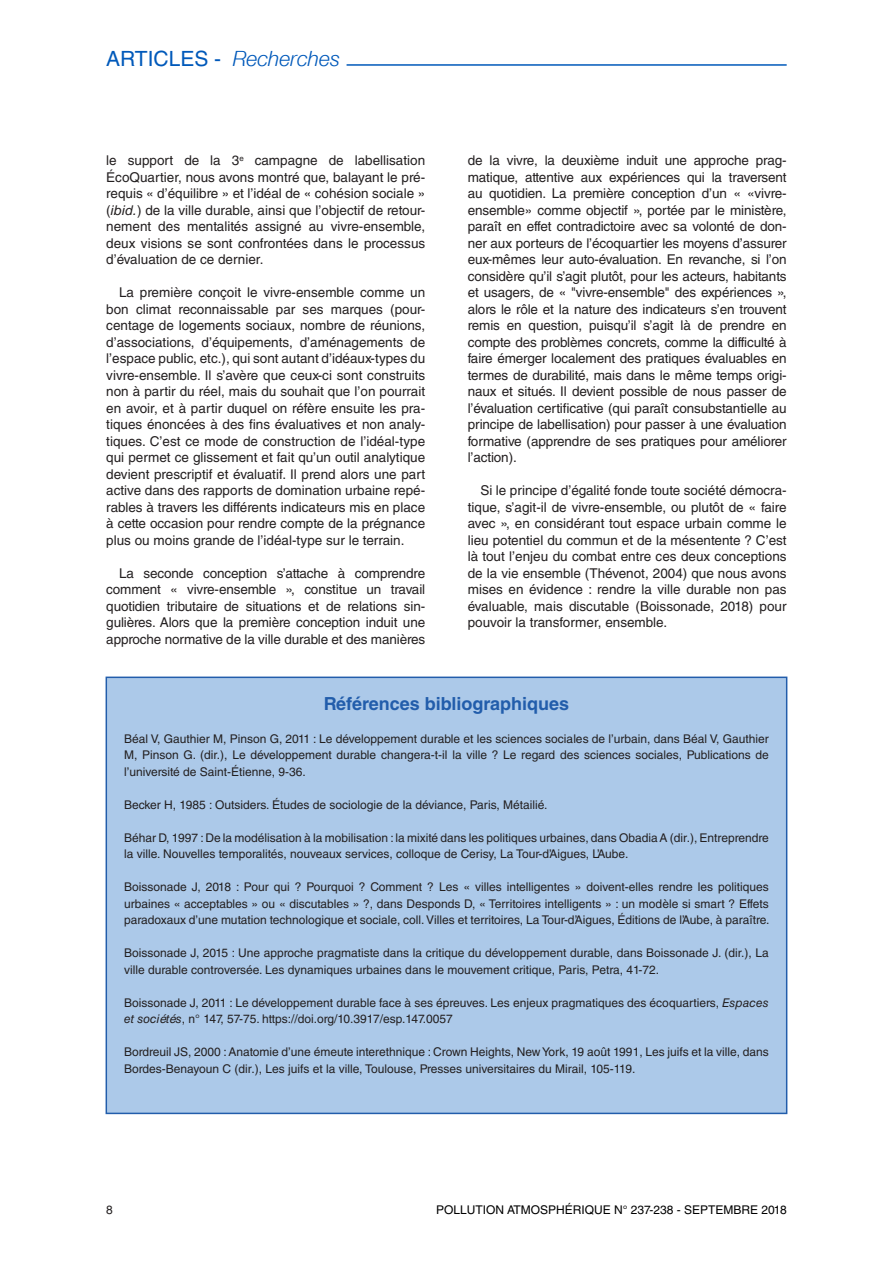
<style>
.page{position:relative;width:893px;height:1263px;background:#fff}
.page>*{position:absolute;margin:0;border:0;box-sizing:border-box;transform-origin:0 0}
.t1{font:italic 21px "Helvetica Neue";color:#0059ba}
.Bibliographie{font:700 18px "Helvetica LT Std";color:#225dab}
.t2{font:13.5px/16.5px "Helvetica LT Std";color:#231f20;text-align:justify}
.Bibliographie-2{font:12px/16.5px "Helvetica LT Std";color:#231f20}
.t3{font:12px "Helvetica LT Std";color:#000}
.s1{font-family:"Helvetica LT Std";font-style:normal}
.s2{font-style:italic}
</style>
<div class="page">
<hr style="left:347px;top:64px;width:440px;height:2px;background:#0059ba">
<div style="left:106px;top:677px;width:681px;height:436px;background:#acc9e9"></div>
<div style="left:106px;top:676px;width:681px;height:438px;border:2px solid #225dab"></div>
<h1 class="t1" style="left:106px;top:46px;width:235px"><span class="s1">ARTICLES -</span> Recherches</h1>
<p class="t2" style="left:106px;top:152px;width:320px">le support de la 3<sup>e</sup> campagne de labellisation ÉcoQuartier, nous avons montré que, balayant le pré&shy;requis « d’équilibre » et l’idéal de « cohésion sociale » (<span class="s2">ibid.</span>) de la ville durable, ainsi que l’objectif de retour&shy;nement des mentalités assigné au vivre-ensemble, deux visions se sont confrontées dans le processus d’évaluation de ce dernier.</p>
<p class="t2" style="left:106px;top:284px;width:320px;text-indent:13px">La première conçoit le vivre-ensemble comme un bon climat reconnaissable par ses marques (pour&shy;centage de logements sociaux, nombre de réunions, d’associations, d’équipements, d’aménagements de l’espace public, etc.), qui sont autant d’idéaux-types du vivre-ensemble. Il s’avère que ceux-ci sont construits non à partir du réel, mais du souhait que l’on pourrait en avoir, et à partir duquel on réfère ensuite les pra&shy;tiques énoncées à des fins évaluatives et non analy&shy;tiques. C’est ce mode de construction de l’idéal-type qui permet ce glissement et fait qu’un outil analytique devient prescriptif et évaluatif. Il prend alors une part active dans des rapports de domination urbaine repé&shy;rables à travers les différents indicateurs mis en place à cette occasion pour rendre compte de la prégnance plus ou moins grande de l’idéal-type sur le terrain.</p>
<p class="t2" style="left:106px;top:564px;width:320px;text-indent:13px">La seconde conception s’attache à comprendre comment « vivre-ensemble », constitue un travail quotidien tributaire de situations et de relations sin&shy;gulières. Alors que la première conception induit une approche normative de la ville durable et des manières</p>
<p class="t2" style="left:468px;top:152px;width:320px">de la vivre, la deuxième induit une approche prag&shy;matique, attentive aux expériences qui la traversent au quotidien. La première conception d’un « «vivre&shy;ensemble» comme objectif », portée par le ministère, paraît en effet contradictoire avec sa volonté de don&shy;ner aux porteurs de l’écoquartier les moyens d’assurer eux-mêmes leur auto-évaluation. En revanche, si l’on considère qu’il s’agit plutôt, pour les acteurs, habitants et usagers, de « "vivre-ensemble" des expériences », alors le rôle et la nature des indicateurs s’en trouvent remis en question, puisqu’il s’agit là de prendre en compte des problèmes concrets, comme la difficulté à faire émerger localement des pratiques évaluables en termes de durabilité, mais dans le même temps origi&shy;naux et situés. Il devient possible de nous passer de l’évaluation certificative (qui paraît consubstantielle au principe de labellisation) pour passer à une évaluation formative (apprendre de ses pratiques pour améliorer l’action).</p>
<p class="t2" style="left:468px;top:482px;width:320px;text-indent:13px">Si le principe d’égalité fonde toute société démocra&shy;tique, s’agit-il de vivre-ensemble, ou plutôt de « faire avec », en considérant tout espace urbain comme le lieu potentiel du commun et de la mésentente ? C’est là tout l’enjeu du combat entre ces deux conceptions de la vie ensemble (Thévenot, 2004) que nous avons mises en évidence : rendre la ville durable non pas évaluable, mais discutable (Boissonade, 2018) pour pouvoir la transformer, ensemble.</p>
<p class="Bibliographie" style="left:324px;top:692px;width:247px">Références bibliographiques</p>
<p class="Bibliographie-2" style="left:124px;top:730px;width:646px;text-align:justify">Béal V, Gauthier M, Pinson G, 2011 : Le développement durable et les sciences sociales de l’urbain, dans Béal V, Gauthier M, Pinson G. (dir.), Le développement durable changera-t-il la ville ? Le regard des sciences sociales, Publications de l’université de Saint-Étienne, 9-36.</p>
<p class="Bibliographie-2" style="left:124px;top:796px;width:425px">Becker H, 1985 : Outsiders. Études de sociologie de la déviance, Paris, Métailié.</p>
<p class="Bibliographie-2" style="left:124px;top:829px;width:646px">Béhar D, 1997 : De la modélisation à la mobilisation : la mixité dans les politiques urbaines, dans Obadia A (dir.), Entreprendre la ville. Nouvelles temporalités, nouveaux services, colloque de Cerisy, La Tour-d’Aigues, L’Aube.</p>
<p class="Bibliographie-2" style="left:124px;top:879px;width:647px;text-align:justify">Boissonade J, 2018 : Pour qui ? Pourquoi ? Comment ? Les « villes intelligentes » doivent-elles rendre les politiques urbaines « acceptables » ou « discutables » ?, dans Desponds D, « Territoires intelligents » : un modèle si smart ? Effets paradoxaux d’une mutation technologique et sociale, coll. Villes et territoires, La Tour-d’Aigues, Éditions de l’Aube, à paraître.</p>
<p class="Bibliographie-2" style="left:124px;top:945px;width:646px">Boissonade J, 2015 : Une approche pragmatiste dans la critique du développement durable, dans Boissonade J. (dir.), La ville durable controversée. Les dynamiques urbaines dans le mouvement critique, Paris, Petra, 41-72.</p>
<p class="Bibliographie-2" style="left:124px;top:994px;width:646px">Boissonade J, 2011 : Le développement durable face à ses épreuves. Les enjeux pragmatiques des écoquartiers, <span class="s2">Espaces et sociétés</span>, n° 147, 57-75. https://doi.org/10.3917/esp.147.0057</p>
<p class="Bibliographie-2" style="left:124px;top:1044px;width:646px">Bordreuil JS, 2000 : Anatomie d’une émeute interethnique : Crown Heights, New York, 19 août 1991, Les juifs et la ville, dans<br>Bordes-Benayoun C (dir.), Les juifs et la ville, Toulouse, Presses universitaires du Mirail, 105-119.</p>
<p class="Bibliographie-2" style="left:106px;top:1201px;width:8px">8</p>
<p class="t3" style="left:436px;top:1203px;width:352px">POLLUTION ATMOSPHÉRIQUE N° 237-238 - SEPTEMBRE 2018</p>
</div>
